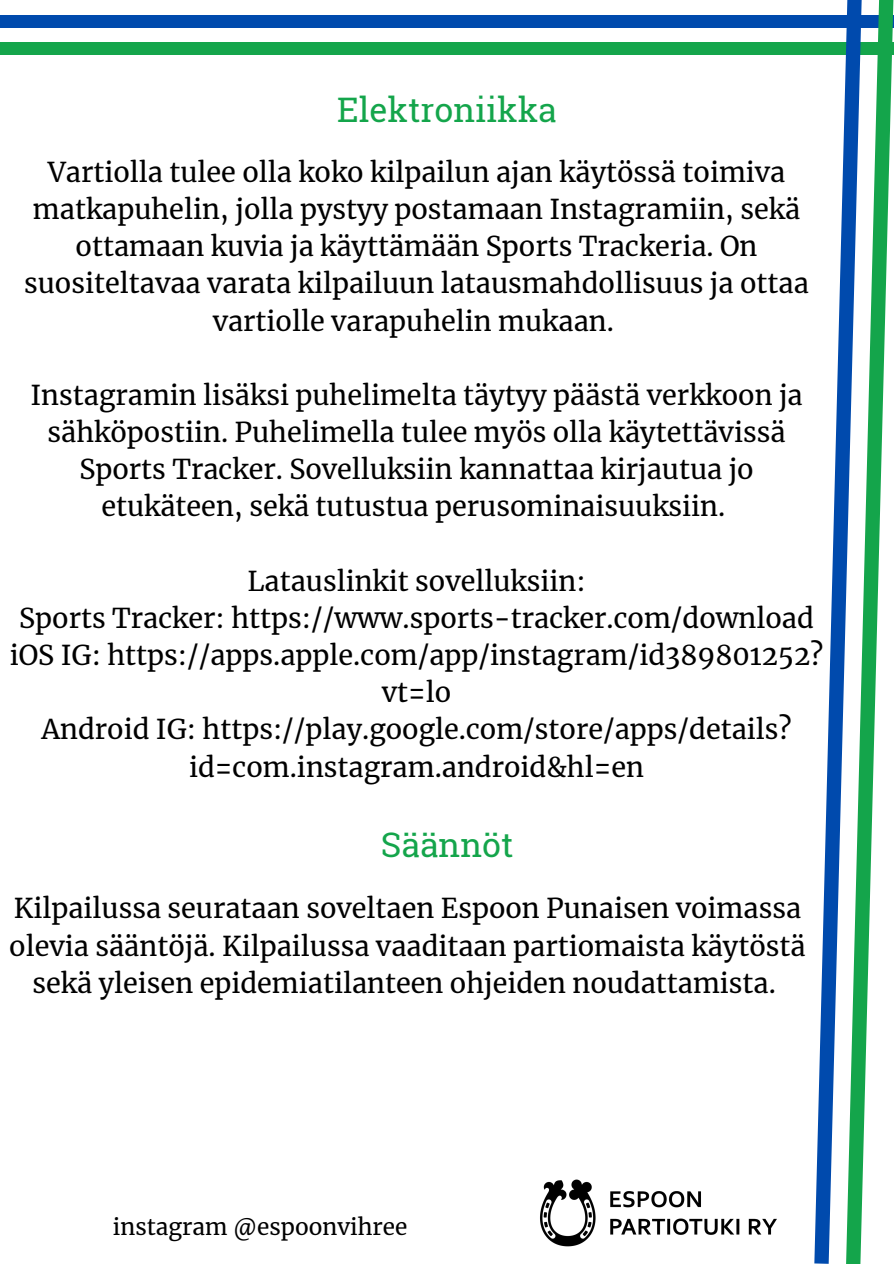
<style>
.page{position:relative;width:894px;height:1264px;background:#fff}
.page>*{position:absolute;margin:0;border:0;box-sizing:border-box;transform-origin:0 0}
.t1{font:33.75px "Roboto Slab";color:#14a54b}
.t2{font:27px/37.2px "Merriweather";color:#000;text-align:center}
.t3{font:22.5px "Merriweather";color:#000}
</style>
<div class="page">
<div style="left:0;top:43px;width:893px;height:12px;background:#14a54b"></div>
<div style="left:0;top:15px;width:893px;height:13px;background:#004aad"></div>
<svg style="left:814px;top:42px;width:31px;height:1221px"></svg>
<svg style="left:845px;top:0;width:48px;height:1263px"></svg>
<img style="left:540px;top:1179px;width:237px;height:68px">
<p class="t1" style="left:337px;top:87px;width:221px">Elektroniikka</p>
<p class="t2" style="left:24px;top:154px;width:786px">Vartiolla tulee olla koko kilpailun ajan käytössä toimiva matkapuhelin, jolla pystyy postamaan Instagramiin, sekä ottamaan kuvia ja käyttämään Sports Trackeria. On suositeltavaa varata kilpailuun latausmahdollisuus ja ottaa vartiolle varapuhelin mukaan.</p>
<p class="t2" style="left:30px;top:376px;width:773px">Instagramin lisäksi puhelimelta täytyy päästä verkkoon ja sähköpostiin. Puhelimella tulee myös olla käytettävissä Sports Tracker. Sovelluksiin kannattaa kirjautua jo etukäteen, sekä tutustua perusominaisuuksiin.</p>
<p class="t2" style="left:247px;top:562px;width:340px">Latauslinkit sovelluksiin:</p>
<p class="t2" style="left:19px;top:599px;width:796px">Sports Tracker: https://www.sports-tracker.com/download</p>
<p class="t2" style="left:10px;top:637px;width:814px">iOS IG: https://apps.apple.com/app/instagram/id389801252? vt=lo</p>
<p class="t2" style="left:41px;top:711px;width:751px">Android IG: https://play.google.com/store/apps/details? id=com.instagram.android&amp;hl=en</p>
<p class="t1" style="left:381px;top:821px;width:134px">Säännöt</p>
<p class="t2" style="left:9px;top:890px;width:797px">Kilpailussa seurataan soveltaen Espoon Punaisen voimassa olevia sääntöjä. Kilpailussa vaaditaan partiomaista käytöstä sekä yleisen epidemiatilanteen ohjeiden noudattamista.</p>
<p class="t3" style="left:113px;top:1212px;width:296px">instagram @espoonvihree</p>
</div>
